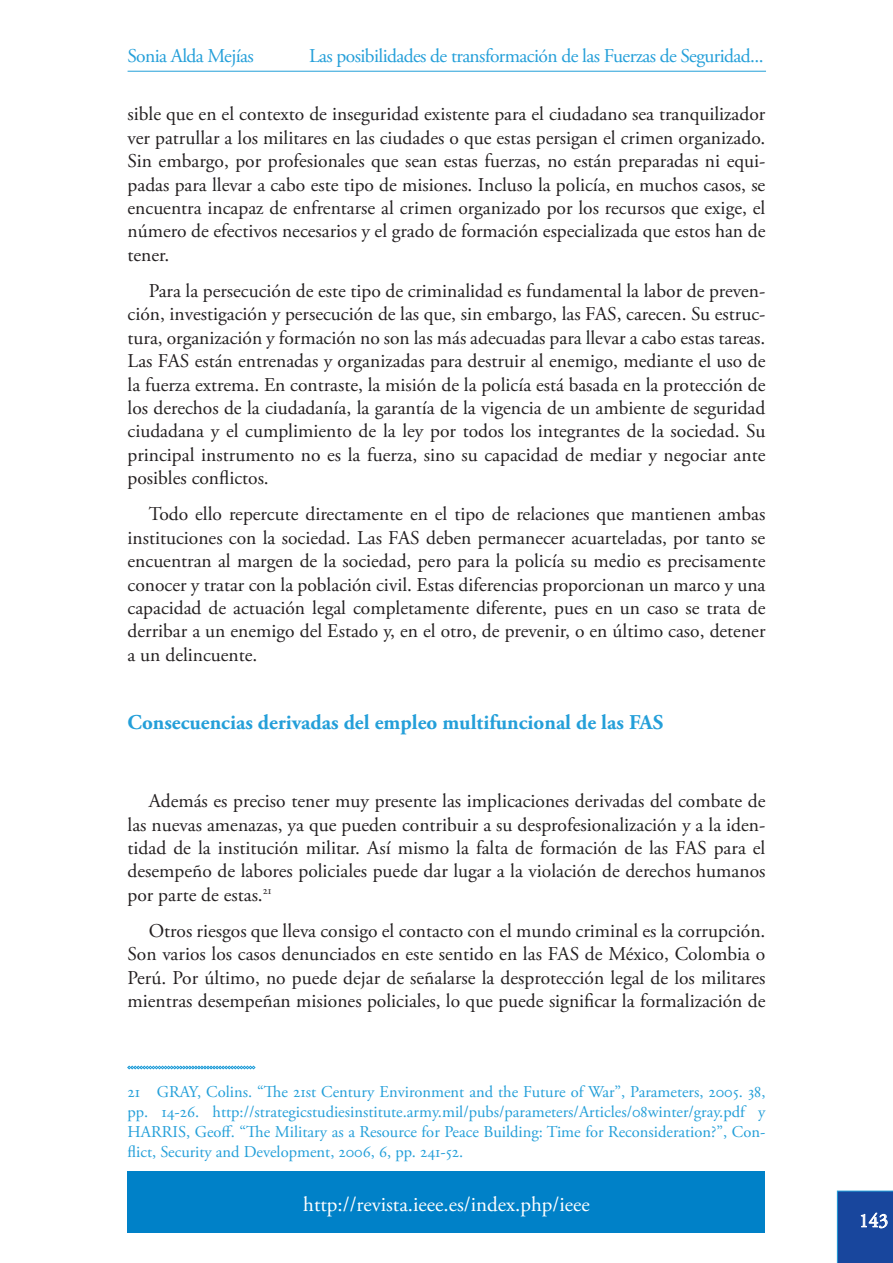
<style>
.page{position:relative;width:893px;height:1263px;background:#fff}
.page>*{position:absolute;margin:0;border:0;box-sizing:border-box;transform-origin:0 0}
.t1{font:700 21px "Adobe Garamond Pro";color:#249fd9}
.t2{font:21px "Adobe Garamond Pro";color:#fff}
.t3{font:19.5px/23.4px "Adobe Garamond Pro";color:#231f20;text-align:justify}
.t4{font:19.5px "Adobe Garamond Pro";letter-spacing:-.03em;color:#249fd9}
.t5{font:19.5px "Adobe Garamond Pro";color:#fff}
.IEEE_notasPie{font:16.5px/19.8px "Adobe Garamond Pro";color:#249fd9;text-align:justify}
</style>
<div class="page">
<svg style="left:837px;top:1191px;width:56px;height:72px;background:#204ea2"></svg>
<div style="left:128px;top:1171px;width:637px;height:62px;background:#0081c8"></div>
<hr style="left:128px;top:71px;width:638px;height:1px;background:#249fd9">
<svg style="left:127px;top:1066px;width:128px;height:3px"></svg>
<p class="t4" style="left:128px;top:44px;width:128px">Sonia Alda Mejías</p>
<p class="t4" style="left:309px;top:44px;width:456px">Las posibilidades de transformación de las Fuerzas de Seguridad...</p>
<p class="t3" style="left:128px;top:103px;width:639px">sible que en el contexto de inseguridad existente para el ciudadano sea tranquilizador ver patrullar a los militares en las ciudades o que estas persigan el crimen organizado.<br>Sin embargo, por profesionales que sean estas fuerzas, no están preparadas ni equi&shy;padas para llevar a cabo este tipo de misiones. Incluso la policía, en muchos casos, se encuentra incapaz de enfrentarse al crimen organizado por los recursos que exige, el número de efectivos necesarios y el grado de formación especializada que estos han de tener.</p>
<p class="t3" style="left:128px;top:280px;width:639px;text-indent:21px">Para la persecución de este tipo de criminalidad es fundamental la labor de preven&shy;ción, investigación y persecución de las que, sin embargo, las FAS, carecen. Su estruc&shy;tura, organización y formación no son las más adecuadas para llevar a cabo estas tareas.<br>Las FAS están entrenadas y organizadas para destruir al enemigo, mediante el uso de la fuerza extrema. En contraste, la misión de la policía está basada en la protección de los derechos de la ciudadanía, la garantía de la vigencia de un ambiente de seguridad ciudadana y el cumplimiento de la ley por todos los integrantes de la sociedad. Su principal instrumento no es la fuerza, sino su capacidad de mediar y negociar ante posibles conflictos.</p>
<p class="t3" style="left:128px;top:503px;width:639px;text-indent:21px">Todo ello repercute directamente en el tipo de relaciones que mantienen ambas instituciones con la sociedad. Las FAS deben permanecer acuarteladas, por tanto se encuentran al margen de la sociedad, pero para la policía su medio es precisamente conocer y tratar con la población civil. Estas diferencias proporcionan un marco y una capacidad de actuación legal completamente diferente, pues en un caso se trata de derribar a un enemigo del Estado y, en el otro, de prevenir, o en último caso, detener a un delincuente.</p>
<p class="t1" style="left:128px;top:710px;width:537px">Consecuencias derivadas del empleo multifuncional de las FAS</p>
<p class="t3" style="left:128px;top:790px;width:639px;text-indent:21px">Además es preciso tener muy presente las implicaciones derivadas del combate de las nuevas amenazas, ya que pueden contribuir a su desprofesionalización y a la iden&shy;tidad de la institución militar. Así mismo la falta de formación de las FAS para el desempeño de labores policiales puede dar lugar a la violación de derechos humanos por parte de estas.<sup>21</sup></p>
<p class="t3" style="left:128px;top:920px;width:639px;text-indent:21px">Otros riesgos que lleva consigo el contacto con el mundo criminal es la corrupción.<br>Son varios los casos denunciados en este sentido en las FAS de México, Colombia o Perú. Por último, no puede dejar de señalarse la desprotección legal de los militares mientras desempeñan misiones policiales, lo que puede significar la formalización de</p>
<p class="IEEE_notasPie" style="left:128px;top:1083px;width:639px">21 GRAY, Colins. “The 21st Century Environment and the Future of War”, Parameters, 2005. 38, pp. 14-26. http://strategicstudiesinstitute.army.mil/pubs/parameters/Articles/08winter/gray.pdf y HARRIS, Geoff. “The Military as a Resource for Peace Building: Time for Reconsideration?”, Con&shy;flict, Security and Development, 2006, 6, pp. 241-52.</p>
<p class="t2" style="left:303px;top:1191px;width:288px">http://revista.ieee.es/index.php/ieee</p>
<p class="t5" style="left:859px;top:1209px;width:31px">143</p>
</div>
